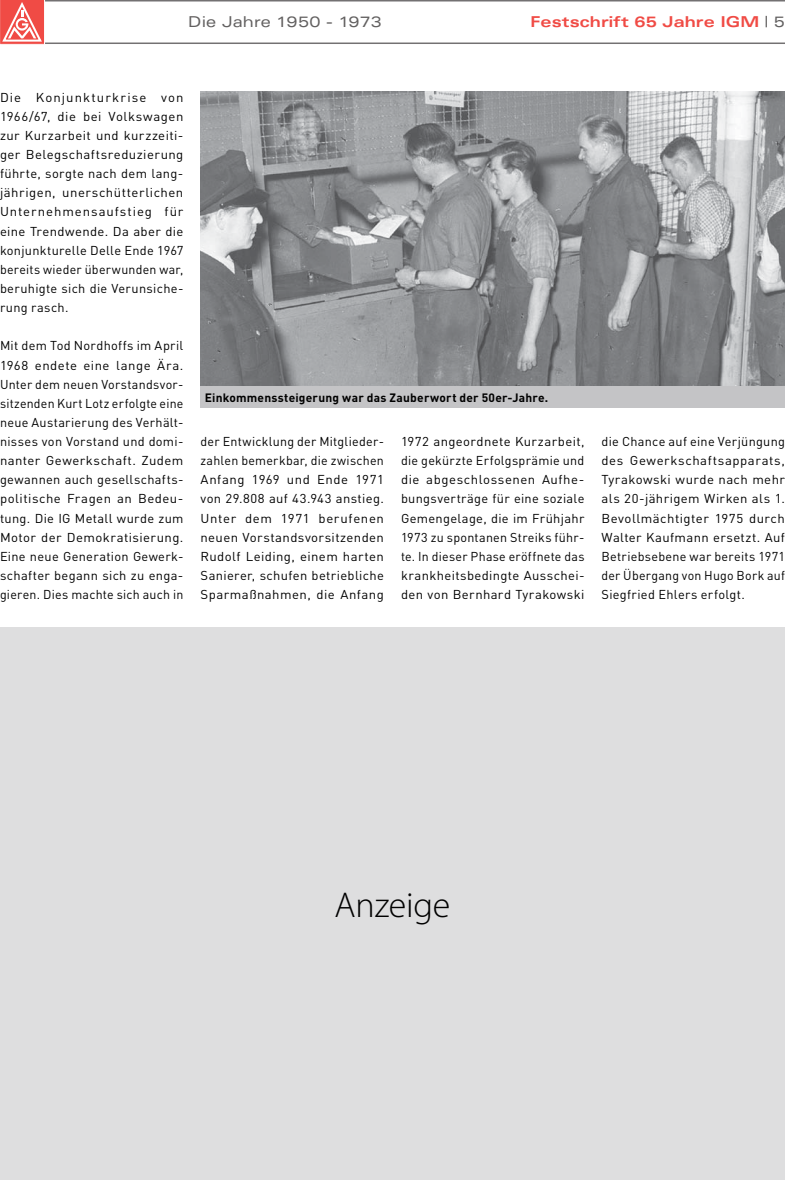
<style>
.page{position:relative;width:785px;height:1180px;background:#fff}
.page>*{position:absolute;margin:0;border:0;box-sizing:border-box;transform-origin:0 0}
.t1{font:300 36px "Myriad Pro";letter-spacing:-.005em;color:#000}
.t2{font:700 expanded 15px "Univers LT Std";color:#f04b45}
.t3{font:expanded 15px "Univers LT Std";color:#626060}
.t4{font:12.75px/19.2px "DINOT";letter-spacing:.025em;color:#000;text-align:justify}
.t5{font:700 12px "DINOT";letter-spacing:.015em;color:#000}
.s1{font-weight:400;color:#626060}
</style>
<div class="page">
<img style="left:200px;top:91px;width:584px;height:296px">
<div style="left:200px;top:387px;width:584px;height:21px;background:#c4c4c6"></div>
<hr style="left:0;top:43px;width:784px;height:1px;background:#737172">
<hr style="left:0;top:0;width:784px;height:2px;background:#737172">
<div style="left:0;top:0;width:45px;height:45px;border:1px solid #fff"></div>
<svg style="left:1px;top:0;width:43px;height:43px;background:#f37571"></svg>
<div style="left:0;top:627px;width:784px;height:553px;background:#dededf"></div>
<p class="t3" style="left:188px;top:15px;width:195px">Die Jahre 1950 - 1973</p>
<p class="t2" style="left:530px;top:13px;width:256px">Festschrift 65 Jahre IGM <span class="s1">| 5</span></p>
<p class="t4" style="left:0;top:89px;width:185px">Die Konjunkturkrise von 1966/67, die bei Volkswagen zur Kurzarbeit und kurzzeiti&shy;ger Belegschaftsreduzierung führte, sorgte nach dem lang&shy;jährigen, unerschütterlichen Unternehmensaufstieg für eine Trendwende. Da aber die konjunkturelle Delle Ende 1967 bereits wieder überwunden war, beruhigte sich die Verunsiche&shy;rung rasch.</p>
<p class="t4" style="left:0;top:338px;width:185px">Mit dem Tod Nordhoffs im April 1968 endete eine lange Ära.<br>Unter dem neuen Vorstandsvor&shy;sitzenden Kurt Lotz erfolgte eine neue Austarierung des Verhält&shy;nisses von Vorstand und domi&shy;nanter Gewerkschaft. Zudem gewannen auch gesellschafts&shy;politische Fragen an Bedeu&shy;tung. Die IG Metall wurde zum Motor der Demokratisierung.<br>Eine neue Generation Gewerk&shy;schafter begann sich zu enga&shy;gieren. Dies machte sich auch in</p>
<p class="t5" style="left:205px;top:393px;width:345px">Einkommenssteigerung war das Zauberwort der 50er-Jahre.</p>
<p class="t4" style="left:200px;top:433px;width:185px">der Entwicklung der Mitglieder&shy;zahlen bemerkbar, die zwischen Anfang 1969 und Ende 1971 von 29.808 auf 43.943 anstieg.<br>Unter dem 1971 berufenen neuen Vorstandsvorsitzenden Rudolf Leiding, einem harten Sanierer, schufen betriebliche Sparmaßnahmen, die Anfang</p>
<p class="t4" style="left:401px;top:433px;width:185px">1972 angeordnete Kurzarbeit, die gekürzte Erfolgsprämie und die abgeschlossenen Aufhe&shy;bungsverträge für eine soziale Gemengelage, die im Frühjahr 1973 zu spontanen Streiks führ&shy;te. In dieser Phase eröffnete das krankheitsbedingte Ausschei&shy;den von Bernhard Tyrakowski</p>
<p class="t4" style="left:601px;top:433px;width:185px">die Chance auf eine Verjüngung des Gewerkschaftsapparats, Tyrakowski wurde nach mehr als 20-jährigem Wirken als 1.<br>Bevollmächtigter 1975 durch Walter Kaufmann ersetzt. Auf Betriebsebene war bereits 1971 der Übergang von Hugo Bork auf Siegfried Ehlers erfolgt.</p>
<h1 class="t1" style="left:334px;top:884px;width:117px">Anzeige</h1>
</div>
